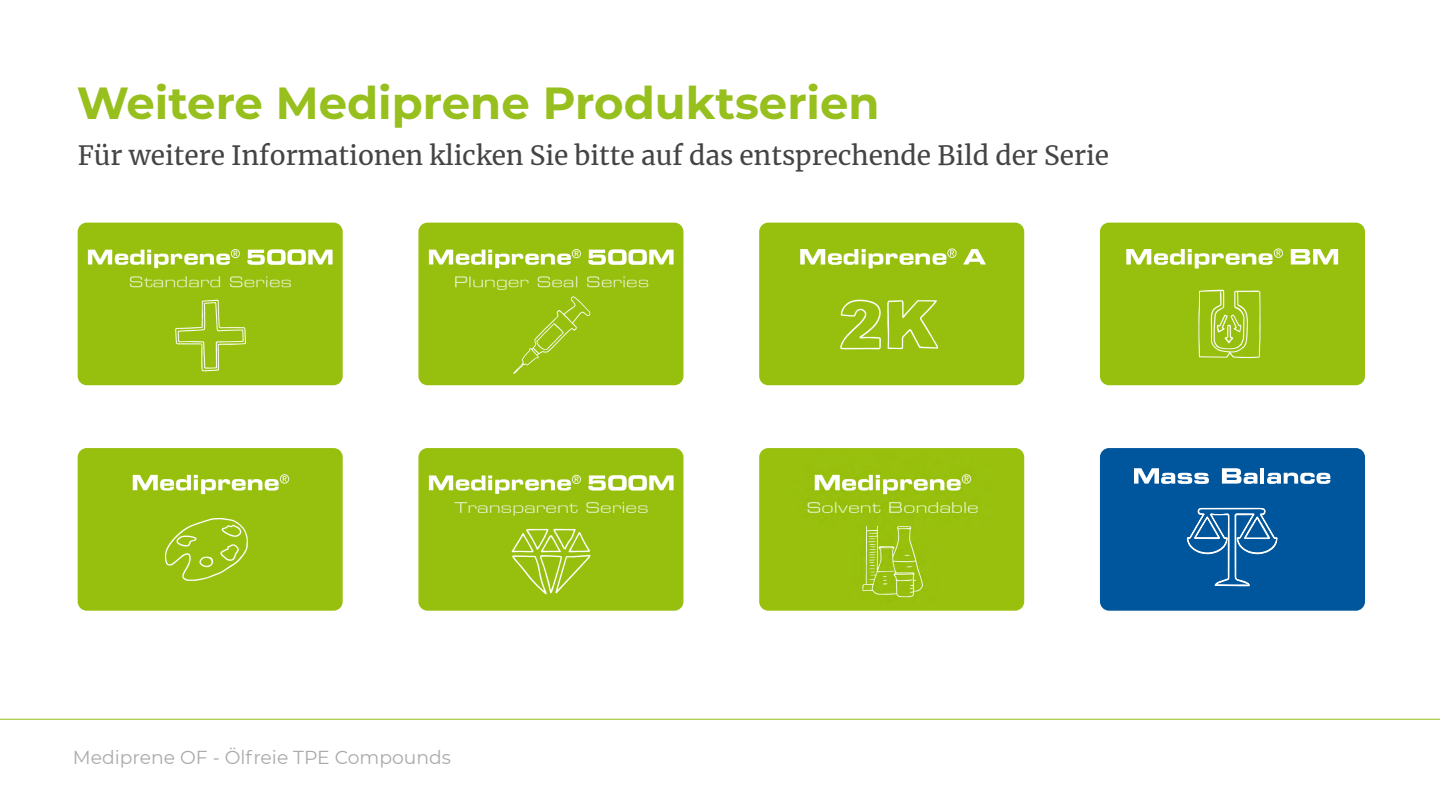
<style>
.page{position:relative;width:1440px;height:810px;background:#fff}
.page>*{position:absolute;margin:0;border:0;box-sizing:border-box;transform-origin:0 0}
.t1{font:700 45px "Montserrat";color:#97bf1e}
.t2{font:26.25px "Merriweather";color:#444}
.t3{font:18.75px "Montserrat";color:#aaa}
</style>
<div class="page">
<img style="left:418px;top:223px;width:265px;height:162px">
<img style="left:78px;top:223px;width:265px;height:162px">
<img style="left:759px;top:223px;width:265px;height:162px">
<img style="left:1100px;top:223px;width:265px;height:162px">
<img style="left:78px;top:448px;width:265px;height:163px">
<img style="left:418px;top:448px;width:265px;height:163px">
<img style="left:759px;top:448px;width:265px;height:163px">
<hr style="left:0;top:719px;width:1440px;height:1px;background:#97bf1e">
<svg style="left:1100px;top:448px;width:265px;height:163px;background:#1161a3"></svg>
<h1 class="t1" style="left:77px;top:71px;width:804px">Weitere Mediprene Produktserien</h1>
<p class="t2" style="left:78px;top:137px;width:1033px">Für weitere Informationen klicken Sie bitte auf das entsprechende Bild der Serie</p>
<p class="t3" style="left:73px;top:745px;width:380px">Mediprene OF - Ölfreie TPE Compounds</p>
</div>
